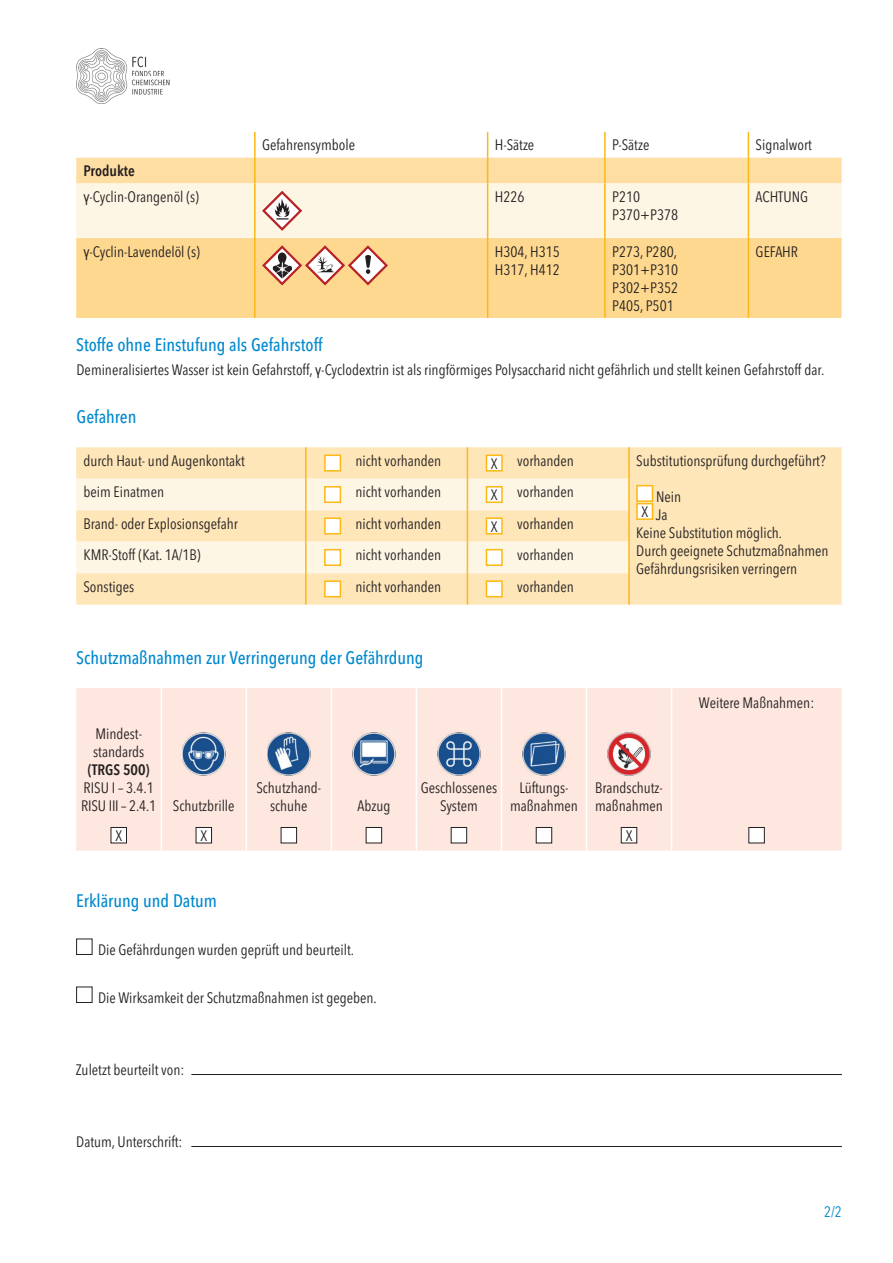
<style>
.page{position:relative;width:893px;height:1263px;background:#fff}
.page>*{position:absolute;margin:0;border:0;box-sizing:border-box;transform-origin:0 0}
.t1{font:500 condensed 18px "Avenir Next LT Pro";color:#0089cf}
.t2{font:condensed 15px/18px "Avenir Next LT Pro";color:#231f20}
.t3{font:600 condensed 15px "Avenir Next LT Pro";color:#231f20}
.t4{font:condensed 15px "Avenir Next LT Pro";color:#0089cf}
.s1{font-weight:600}
.s2{font-family:"Arial Narrow";font-stretch:normal}
</style>
<div class="page">
<svg style="left:76px;top:48px;width:94px;height:41px"></svg>
<img style="left:77px;top:49px;width:92px;height:55px">
<div style="left:76px;top:688px;width:766px;height:162px;background:#fde7df"></div>
<hr style="left:161px;top:688px;width:1px;height:132px;background:#fff">
<hr style="left:246px;top:688px;width:1px;height:132px;background:#fff">
<hr style="left:331px;top:688px;width:1px;height:132px;background:#fff">
<hr style="left:416px;top:688px;width:1px;height:132px;background:#fff">
<hr style="left:501px;top:688px;width:1px;height:132px;background:#fff">
<hr style="left:586px;top:688px;width:1px;height:132px;background:#fff">
<hr style="left:671px;top:688px;width:1px;height:132px;background:#fff">
<hr style="left:161px;top:820px;width:1px;height:30px;background:#fff">
<hr style="left:246px;top:820px;width:1px;height:30px;background:#fff">
<hr style="left:331px;top:820px;width:1px;height:30px;background:#fff">
<hr style="left:416px;top:820px;width:1px;height:30px;background:#fff">
<hr style="left:501px;top:820px;width:1px;height:30px;background:#fff">
<hr style="left:586px;top:820px;width:1px;height:30px;background:#fff">
<hr style="left:671px;top:820px;width:1px;height:30px;background:#fff">
<img style="left:182px;top:733px;width:43px;height:42px">
<img style="left:267px;top:733px;width:43px;height:42px">
<img style="left:352px;top:733px;width:43px;height:42px">
<img style="left:438px;top:733px;width:42px;height:42px">
<img style="left:523px;top:733px;width:42px;height:42px">
<img style="left:608px;top:733px;width:42px;height:42px">
<div style="left:111px;top:827px;width:15px;height:16px;background:#fff"></div>
<div style="left:111px;top:827px;width:16px;height:16px;border:1px solid #231f20"></div>
<div style="left:196px;top:827px;width:16px;height:16px;background:#fff"></div>
<div style="left:196px;top:827px;width:16px;height:16px;border:1px solid #231f20"></div>
<div style="left:281px;top:827px;width:16px;height:16px;background:#fff"></div>
<div style="left:281px;top:827px;width:16px;height:16px;border:1px solid #231f20"></div>
<div style="left:366px;top:827px;width:16px;height:16px;background:#fff"></div>
<div style="left:366px;top:827px;width:16px;height:16px;border:1px solid #231f20"></div>
<div style="left:451px;top:827px;width:16px;height:16px;background:#fff"></div>
<div style="left:451px;top:827px;width:16px;height:16px;border:1px solid #231f20"></div>
<div style="left:536px;top:827px;width:16px;height:16px;background:#fff"></div>
<div style="left:536px;top:827px;width:16px;height:16px;border:1px solid #231f20"></div>
<div style="left:621px;top:827px;width:16px;height:16px;background:#fff"></div>
<div style="left:621px;top:827px;width:16px;height:16px;border:1px solid #231f20"></div>
<div style="left:749px;top:827px;width:15px;height:16px;background:#fff"></div>
<div style="left:748px;top:827px;width:17px;height:16px;border:1px solid #231f20"></div>
<div style="left:76px;top:938px;width:16px;height:17px;border:1px solid #231f20"></div>
<div style="left:76px;top:986px;width:16px;height:17px;border:1px solid #231f20"></div>
<hr style="left:191px;top:1074px;width:651px;height:1px;background:#231f20">
<hr style="left:191px;top:1146px;width:651px;height:1px;background:#231f20">
<div style="left:76px;top:447px;width:766px;height:158px;background:#fee6b9"></div>
<svg style="left:76px;top:479px;width:552px;height:94px;background:#fdf0d6"></svg>
<hr style="left:305px;top:447px;width:2px;height:32px;background:#fcb814">
<hr style="left:467px;top:447px;width:1px;height:32px;background:#fcb814">
<hr style="left:628px;top:447px;width:2px;height:32px;background:#fcb814">
<hr style="left:628px;top:479px;width:2px;height:31px;background:#fcb814">
<hr style="left:628px;top:510px;width:2px;height:32px;background:#fcb814">
<hr style="left:628px;top:542px;width:2px;height:31px;background:#fcb814">
<hr style="left:628px;top:573px;width:2px;height:32px;background:#fcb814">
<hr style="left:305px;top:510px;width:2px;height:32px;background:#fcb814">
<hr style="left:467px;top:510px;width:1px;height:32px;background:#fcb814">
<hr style="left:305px;top:542px;width:2px;height:31px;background:#fcb814">
<hr style="left:467px;top:542px;width:1px;height:31px;background:#fcb814">
<hr style="left:305px;top:573px;width:2px;height:32px;background:#fcb814">
<hr style="left:467px;top:573px;width:1px;height:32px;background:#fcb814">
<hr style="left:305px;top:479px;width:2px;height:31px;background:#fcb814">
<hr style="left:467px;top:479px;width:1px;height:31px;background:#fcb814">
<div style="left:324px;top:454px;width:17px;height:18px;background:#fff;border:2px solid #fcb814"></div>
<div style="left:486px;top:455px;width:16px;height:16px;background:#fff"></div>
<div style="left:486px;top:454px;width:17px;height:18px;border:2px solid #fcb814"></div>
<div style="left:636px;top:485px;width:17px;height:17px;background:#fff;border:2px solid #fcb814"></div>
<div style="left:637px;top:504px;width:15px;height:15px;background:#fff"></div>
<div style="left:636px;top:503px;width:17px;height:17px;border:2px solid #fcb814"></div>
<div style="left:324px;top:486px;width:17px;height:17px;background:#fff;border:2px solid #fcb814"></div>
<div style="left:486px;top:487px;width:16px;height:15px;background:#fff"></div>
<div style="left:486px;top:486px;width:17px;height:17px;border:2px solid #fcb814"></div>
<div style="left:324px;top:517px;width:17px;height:17px;background:#fff;border:2px solid #fcb814"></div>
<div style="left:486px;top:518px;width:16px;height:16px;background:#fff"></div>
<div style="left:486px;top:517px;width:17px;height:17px;border:2px solid #fcb814"></div>
<div style="left:324px;top:549px;width:17px;height:17px;background:#fff;border:2px solid #fcb814"></div>
<div style="left:486px;top:549px;width:17px;height:17px;background:#fff;border:2px solid #fcb814"></div>
<div style="left:324px;top:580px;width:17px;height:17px;background:#fff;border:2px solid #fcb814"></div>
<div style="left:486px;top:580px;width:17px;height:17px;background:#fff;border:2px solid #fcb814"></div>
<div style="left:76px;top:238px;width:766px;height:80px;background:#fed88f"></div>
<hr style="left:487px;top:238px;width:1px;height:80px;background:#fcb814">
<hr style="left:604px;top:238px;width:2px;height:80px;background:#fcb814">
<hr style="left:748px;top:238px;width:1px;height:80px;background:#fcb814">
<hr style="left:254px;top:238px;width:2px;height:80px;background:#fcb814">
<svg style="left:76px;top:132px;width:766px;height:106px"></svg>
<svg style="left:262px;top:245px;width:126px;height:40px"></svg>
<p class="t2" style="left:83px;top:158px;width:117px;line-height:25.8px"><span class="s1">Produkte </span><span class="s2">γ</span>-Cyclin-Orangenöl (s)</p>
<p class="t2" style="left:262px;top:136px;width:95px">Gefahrensymbole</p>
<p class="t2" style="left:495px;top:136px;width:41px">H-Sätze</p>
<p class="t2" style="left:612px;top:136px;width:39px">P-Sätze</p>
<p class="t2" style="left:756px;top:136px;width:58px">Signalwort</p>
<p class="t2" style="left:495px;top:188px;width:31px">H226</p>
<p class="t2" style="left:612px;top:188px;width:68px">P210<br>P370+P378</p>
<p class="t2" style="left:756px;top:188px;width:54px">ACHTUNG</p>
<p class="t2" style="left:83px;top:242px;width:118px"><span class="s2">γ</span>-Cyclin-Lavendelöl (s)</p>
<p class="t2" style="left:495px;top:242px;width:67px">H304, H315<br>H317, H412</p>
<p class="t2" style="left:612px;top:242px;width:68px;text-align:justify">P273, P280, P301+P310<br>P302+P352<br>P405, P501</p>
<p class="t2" style="left:756px;top:242px;width:44px">GEFAHR</p>
<p class="t1" style="left:76px;top:334px;width:248px">Stoffe ohne Einstufung als Gefahrstoff</p>
<p class="t2" style="left:77px;top:361px;width:749px">Demineralisiertes Wasser ist kein Gefahrstoff, <span class="s2">γ</span>-Cyclodextrin ist als ringförmiges Polysaccharid nicht gefährlich und stellt keinen Gefahrstoff dar.</p>
<p class="t1" style="left:77px;top:406px;width:61px">Gefahren</p>
<p class="t2" style="left:83px;top:452px;width:163px">durch Haut- und Augenkontakt</p>
<p class="t2" style="left:356px;top:452px;width:87px">nicht vorhanden</p>
<p class="t2" style="left:491px;top:454px;width:8px">X</p>
<p class="t2" style="left:517px;top:452px;width:58px">vorhanden</p>
<p class="t2" style="left:636px;top:452px;width:191px">Substitutionsprüfung durchgeführt?</p>
<p class="t2" style="left:656px;top:488px;width:27px">Nein</p>
<p class="t2" style="left:641px;top:506px;width:28px">X Ja</p>
<p class="t2" style="left:636px;top:524px;width:147px">Keine Substitution möglich.</p>
<p class="t2" style="left:636px;top:542px;width:194px">Durch geeignete Schutzmaßnahmen</p>
<p class="t2" style="left:636px;top:560px;width:163px">Gefährdungsrisiken verringern</p>
<p class="t2" style="left:83px;top:483px;width:82px">beim Einatmen</p>
<p class="t2" style="left:356px;top:483px;width:87px">nicht vorhanden</p>
<p class="t2" style="left:491px;top:486px;width:8px">X</p>
<p class="t2" style="left:517px;top:483px;width:58px">vorhanden</p>
<p class="t2" style="left:83px;top:515px;width:156px">Brand- oder Explosionsgefahr</p>
<p class="t2" style="left:356px;top:515px;width:87px">nicht vorhanden</p>
<p class="t2" style="left:491px;top:517px;width:8px">X</p>
<p class="t2" style="left:517px;top:515px;width:58px">vorhanden</p>
<p class="t2" style="left:83px;top:546px;width:119px">KMR-Stoff (Kat. 1A/1B)</p>
<p class="t2" style="left:356px;top:546px;width:87px">nicht vorhanden</p>
<p class="t2" style="left:517px;top:546px;width:58px">vorhanden</p>
<p class="t2" style="left:83px;top:577px;width:52px">Sonstiges</p>
<p class="t2" style="left:356px;top:577px;width:87px">nicht vorhanden</p>
<p class="t2" style="left:517px;top:577px;width:58px">vorhanden</p>
<p class="t1" style="left:76px;top:647px;width:349px">Schutzmaßnahmen zur Verringerung der Gefährdung</p>
<p class="t2" style="left:93px;top:725px;width:53px">Mindest&shy;standards</p>
<p class="t3" style="left:88px;top:761px;width:63px">(TRGS 500)</p>
<p class="t2" style="left:81px;top:779px;width:155px">RISU I – 3.4.1<br>RISU III – 2.4.1 Schutzbrille</p>
<p class="t2" style="left:256px;top:779px;width:66px;text-align:center">Schutzhand&shy;schuhe</p>
<p class="t2" style="left:357px;top:797px;width:34px">Abzug</p>
<p class="t2" style="left:421px;top:779px;width:78px;text-align:center">Geschlossenes<br>System</p>
<p class="t2" style="left:510px;top:779px;width:69px;text-align:center">Lüftungs&shy;maßnahmen</p>
<p class="t2" style="left:595px;top:779px;width:69px">Brandschutz&shy;maßnahmen</p>
<p class="t2" style="left:115px;top:827px;width:8px">X</p>
<p class="t2" style="left:200px;top:827px;width:8px">X</p>
<p class="t2" style="left:626px;top:827px;width:8px">X</p>
<p class="t1" style="left:76px;top:890px;width:142px">Erklärung und Datum</p>
<p class="t2" style="left:98px;top:940px;width:258px">Die Gefährdungen wurden geprüft und beurteilt.</p>
<p class="t2" style="left:98px;top:988px;width:280px">Die Wirksamkeit der Schutzmaßnahmen ist gegeben.</p>
<p class="t2" style="left:76px;top:1060px;width:110px">Zuletzt beurteilt von:</p>
<p class="t2" style="left:76px;top:1132px;width:108px">Datum, Unterschrift:</p>
<p class="t2" style="left:699px;top:694px;width:117px">Weitere Maßnahmen:</p>
<p class="t4" style="left:824px;top:1203px;width:19px">2/2</p>
</div>
